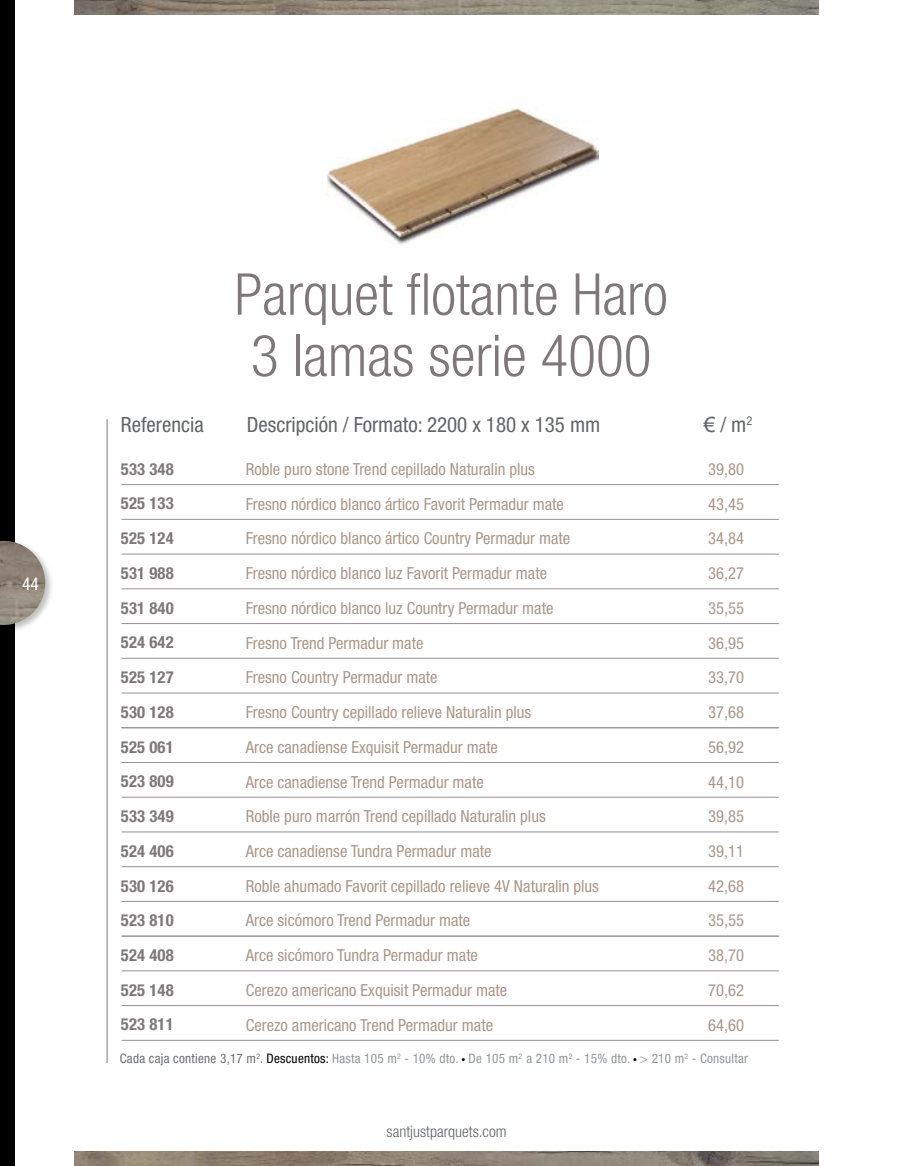
<style>
.page{position:relative;width:918px;height:1166px;background:#fff}
.page>*{position:absolute;margin:0;border:0;box-sizing:border-box;transform-origin:0 0}
.t1{font:300 condensed 57.75px/61.2px "Helvetica Neue";color:#7f787b}
.t2{font:condensed 21px "Helvetica Neue";color:#636466}
.t3{font:condensed 17.5px "Helvetica Neue";color:#fff}
.t4{font:condensed 16.62px "Helvetica Neue";color:#ab9788}
.t5{font:700 condensed 16.62px "Helvetica Neue";letter-spacing:.01em;color:#7f787b}
.t6{font:300 condensed 15.75px "Helvetica Neue";color:#636466}
.t7{font:condensed 13.12px "Helvetica Neue";letter-spacing:.02em;color:#939598}
.s1{font-family:"Arial";font-stretch:normal}
.s2{color:#6d6e71}
.s3{color:#000}
</style>
<div class="page">
<div style="left:0;top:0;width:15px;height:1166px;background:#000"></div>
<img style="left:327px;top:108px;width:271px;height:137px">
<hr style="left:107px;top:419px;width:1px;height:644px;background:#7f787b">
<hr style="left:122px;top:484px;width:657px;height:1px;background:#989194">
<hr style="left:122px;top:554px;width:657px;height:1px;background:#989194">
<hr style="left:122px;top:623px;width:657px;height:1px;background:#989194">
<hr style="left:122px;top:831px;width:657px;height:1px;background:#989194">
<hr style="left:122px;top:692px;width:657px;height:1px;background:#989194">
<hr style="left:122px;top:901px;width:657px;height:1px;background:#989194">
<hr style="left:122px;top:762px;width:657px;height:1px;background:#989194">
<hr style="left:122px;top:970px;width:657px;height:1px;background:#989194">
<hr style="left:122px;top:1005px;width:657px;height:1px;background:#989194">
<hr style="left:122px;top:1040px;width:657px;height:1px;background:#989194">
<hr style="left:122px;top:519px;width:657px;height:1px;background:#989194">
<hr style="left:122px;top:588px;width:657px;height:1px;background:#989194">
<hr style="left:122px;top:658px;width:657px;height:1px;background:#989194">
<hr style="left:122px;top:866px;width:657px;height:1px;background:#989194">
<hr style="left:122px;top:727px;width:657px;height:1px;background:#989194">
<hr style="left:122px;top:936px;width:657px;height:1px;background:#989194">
<hr style="left:122px;top:797px;width:657px;height:1px;background:#989194">
<img style="left:74px;top:0;width:745px;height:15px">
<img style="left:74px;top:1151px;width:745px;height:15px">
<div style="left:0;top:539px;width:54px;height:95px;background:#000;opacity:.25"></div>
<img style="left:0;top:541px;width:45px;height:84px">
<p class="t3" style="left:22px;top:573px;width:18px">44</p>
<h1 class="t1" style="left:235px;top:263px;width:435px">Parquet flotante Haro<br>3 lamas serie 4000</h1>
<p class="t2" style="left:247px;top:412px;width:355px">Descripción / Formato: 2200 x 180 x 135 mm</p>
<p class="t2" style="left:704px;top:412px;width:50px"><span class="s1">€</span> / m<sup>2</sup></p>
<p class="t2" style="left:121px;top:412px;width:84px">Referencia</p>
<p class="t5" style="left:121px;top:459px;width:54px">533 348</p>
<p class="t4" style="left:246px;top:459px;width:291px">Roble puro stone Trend cepillado Naturalin plus</p>
<p class="t4" style="left:708px;top:459px;width:37px">39,80</p>
<p class="t5" style="left:121px;top:493px;width:54px">525 133</p>
<p class="t4" style="left:246px;top:494px;width:320px">Fresno nórdico blanco ártico Favorit Permadur mate</p>
<p class="t4" style="left:708px;top:494px;width:37px">43,45</p>
<p class="t5" style="left:121px;top:528px;width:54px">525 124</p>
<p class="t4" style="left:246px;top:529px;width:326px">Fresno nórdico blanco ártico Country Permadur mate</p>
<p class="t4" style="left:708px;top:529px;width:37px">34,84</p>
<p class="t5" style="left:121px;top:563px;width:54px">531 988</p>
<p class="t4" style="left:246px;top:563px;width:303px">Fresno nórdico blanco luz Favorit Permadur mate</p>
<p class="t4" style="left:708px;top:563px;width:37px">36,27</p>
<p class="t5" style="left:121px;top:598px;width:54px">531 840</p>
<p class="t4" style="left:246px;top:598px;width:309px">Fresno nórdico blanco luz Country Permadur mate</p>
<p class="t4" style="left:708px;top:598px;width:37px">35,55</p>
<p class="t5" style="left:121px;top:632px;width:54px">524 642</p>
<p class="t4" style="left:246px;top:633px;width:179px">Fresno Trend Permadur mate</p>
<p class="t4" style="left:708px;top:633px;width:37px">36,95</p>
<p class="t5" style="left:121px;top:667px;width:54px">525 127</p>
<p class="t4" style="left:246px;top:668px;width:193px">Fresno Country Permadur mate</p>
<p class="t4" style="left:708px;top:668px;width:37px">33,70</p>
<p class="t5" style="left:121px;top:702px;width:54px">530 128</p>
<p class="t4" style="left:246px;top:702px;width:287px">Fresno Country cepillado relieve Naturalin plus</p>
<p class="t4" style="left:708px;top:702px;width:37px">37,68</p>
<p class="t5" style="left:121px;top:736px;width:54px">525 061</p>
<p class="t4" style="left:246px;top:737px;width:254px">Arce canadiense Exquisit Permadur mate</p>
<p class="t4" style="left:708px;top:737px;width:37px">56,92</p>
<p class="t5" style="left:121px;top:771px;width:54px">523 809</p>
<p class="t4" style="left:246px;top:772px;width:240px">Arce canadiense Trend Permadur mate</p>
<p class="t4" style="left:708px;top:772px;width:37px">44,10</p>
<p class="t5" style="left:121px;top:806px;width:54px">533 349</p>
<p class="t4" style="left:246px;top:807px;width:301px">Roble puro marrón Trend cepillado Naturalin plus</p>
<p class="t4" style="left:708px;top:807px;width:37px">39,85</p>
<p class="t5" style="left:121px;top:841px;width:54px">524 406</p>
<p class="t4" style="left:246px;top:841px;width:247px">Arce canadiense Tundra Permadur mate</p>
<p class="t4" style="left:708px;top:841px;width:37px">39,11</p>
<p class="t5" style="left:121px;top:875px;width:54px">530 126</p>
<p class="t4" style="left:246px;top:876px;width:355px">Roble ahumado Favorit cepillado relieve 4V Naturalin plus</p>
<p class="t4" style="left:708px;top:876px;width:37px">42,68</p>
<p class="t5" style="left:121px;top:910px;width:54px">523 810</p>
<p class="t4" style="left:246px;top:911px;width:226px">Arce sicómoro Trend Permadur mate</p>
<p class="t4" style="left:708px;top:911px;width:37px">35,55</p>
<p class="t5" style="left:121px;top:945px;width:54px">524 408</p>
<p class="t4" style="left:246px;top:945px;width:234px">Arce sicómoro Tundra Permadur mate</p>
<p class="t4" style="left:708px;top:945px;width:37px">38,70</p>
<p class="t5" style="left:121px;top:980px;width:54px">525 148</p>
<p class="t4" style="left:246px;top:980px;width:263px">Cerezo americano Exquisit Permadur mate</p>
<p class="t4" style="left:708px;top:980px;width:37px">70,62</p>
<p class="t5" style="left:121px;top:1014px;width:54px">523 811</p>
<p class="t4" style="left:246px;top:1015px;width:249px">Cerezo americano Trend Permadur mate</p>
<p class="t4" style="left:708px;top:1015px;width:37px">64,60</p>
<p class="t7" style="left:120px;top:1051px;width:630px"><span class="s2">Cada caja contiene 3,17 m</span><sup>2</sup><span class="s2">.</span> <span class="s3">Descuentos:</span> Hasta 105 m<sup>2</sup> - 10% dto. <sup>●</sup> De 105 m<sup>2</sup> a 210 m<sup>2</sup> - 15% dto. <sup>●</sup> &gt; 210 m<sup>2</sup> - Consultar</p>
<p class="t6" style="left:387px;top:1123px;width:121px">santjustparquets.com</p>
</div>
